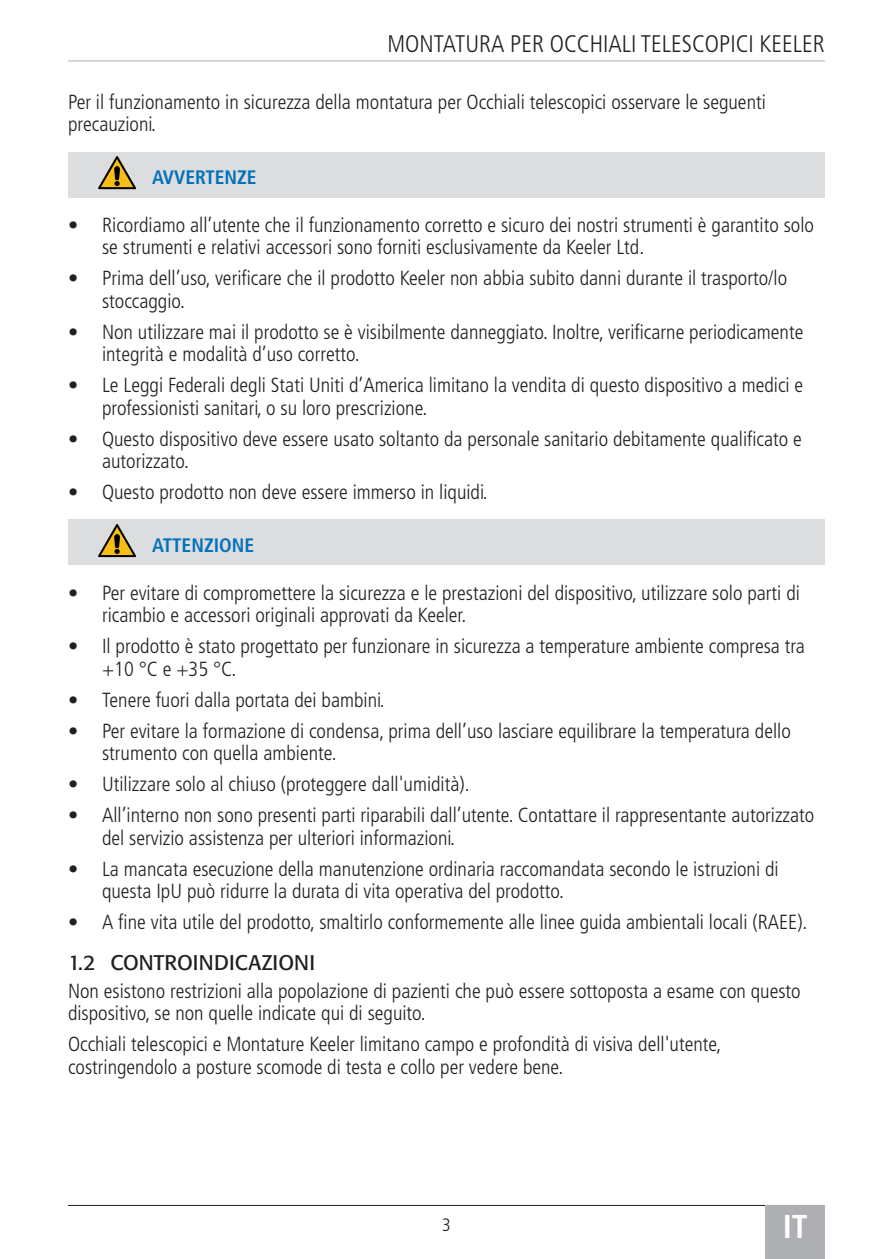
<style>
.page{position:relative;width:893px;height:1259px;background:#fff}
.page>*{position:absolute;margin:0;border:0;box-sizing:border-box;transform-origin:0 0}
.t1{font:700 condensed 33px "Frutiger LT Pro";color:#fff}
.t2{font:300 condensed 24px "Frutiger LT Pro";color:#231f20}
.t3{font:21px "Formata BQ";color:#231f20}
.Body_text{font:300 condensed 20.4px/22.5px "Frutiger LT Pro";color:#231f20}
.Caution_Single{font:700 condensed 19.5px "Frutiger LT Pro";color:#0372bb}
.t4{font:300 condensed 18px "Frutiger LT Pro";color:#231f20}
</style>
<div class="page">
<hr style="left:68px;top:1205px;width:757px;height:1px;background:#231f20">
<div style="left:765px;top:1205px;width:60px;height:54px;background:#aeafb3"></div>
<hr style="left:68px;top:60px;width:757px;height:1px;background:#aeafb3">
<div style="left:68px;top:152px;width:757px;height:45px;background:#dcdddf"></div>
<div style="left:68px;top:520px;width:757px;height:45px;background:#dcdddf"></div>
<svg style="left:98px;top:156px;width:38px;height:33px"></svg>
<svg style="left:98px;top:524px;width:38px;height:33px"></svg>
<p class="t2" style="left:387px;top:30px;width:439px">MONTATURA PER OCCHIALI TELESCOPICI KEELER</p>
<p class="Body_text" style="left:68px;top:91px;width:699px">Per il funzionamento in sicurezza della montatura per Occhiali telescopici osservare le seguenti precauzioni.</p>
<p class="Caution_Single" style="left:152px;top:165px;width:106px">AVVERTENZE</p>
<p class="Body_text" style="left:102px;top:214px;width:713px;text-indent:-34px">• Ricordiamo all’utente che il funzionamento corretto e sicuro dei nostri strumenti è garantito solo se strumenti e relativi accessori sono forniti esclusivamente da Keeler Ltd.</p>
<p class="Body_text" style="left:102px;top:267px;width:687px;text-indent:-34px">• Prima dell’uso, verificare che il prodotto Keeler non abbia subito danni durante il trasporto/lo stoccaggio.</p>
<p class="Body_text" style="left:102px;top:321px;width:703px;text-indent:-34px">• Non utilizzare mai il prodotto se è visibilmente danneggiato. Inoltre, verificarne periodicamente integrità e modalità d’uso corretto.</p>
<p class="Body_text" style="left:102px;top:374px;width:703px;text-indent:-34px">• Le Leggi Federali degli Stati Uniti d’America limitano la vendita di questo dispositivo a medici e professionisti sanitari, o su loro prescrizione.</p>
<p class="Body_text" style="left:102px;top:428px;width:701px;text-indent:-34px">• Questo dispositivo deve essere usato soltanto da personale sanitario debitamente qualificato e autorizzato.</p>
<p class="Body_text" style="left:68px;top:481px;width:421px">• Questo prodotto non deve essere immerso in liquidi.</p>
<p class="Caution_Single" style="left:152px;top:533px;width:104px">ATTENZIONE</p>
<p class="Body_text" style="left:102px;top:581px;width:699px;text-indent:-34px">• Per evitare di compromettere la sicurezza e le prestazioni del dispositivo, utilizzare solo parti di ricambio e accessori originali approvati da Keeler.</p>
<p class="Body_text" style="left:102px;top:635px;width:704px;text-indent:-34px">• Il prodotto è stato progettato per funzionare in sicurezza a temperature ambiente compresa tra +10 °C e +35 °C.</p>
<p class="Body_text" style="left:68px;top:688px;width:318px">• Tenere fuori dalla portata dei bambini.</p>
<p class="Body_text" style="left:102px;top:719px;width:690px;text-indent:-34px">• Per evitare la formazione di condensa, prima dell’uso lasciare equilibrare la temperatura dello strumento con quella ambiente.</p>
<p class="Body_text" style="left:68px;top:773px;width:403px">• Utilizzare solo al chiuso (proteggere dall'umidità).</p>
<p class="Body_text" style="left:102px;top:804px;width:714px;text-indent:-34px">• All’interno non sono presenti parti riparabili dall’utente. Contattare il rappresentante autorizzato del servizio assistenza per ulteriori informazioni.</p>
<p class="Body_text" style="left:102px;top:857px;width:678px;text-indent:-34px">• La mancata esecuzione della manutenzione ordinaria raccomandata secondo le istruzioni di questa IpU può ridurre la durata di vita operativa del prodotto.</p>
<p class="Body_text" style="left:68px;top:911px;width:741px">• A fine vita utile del prodotto, smaltirlo conformemente alle linee guida ambientali locali (RAEE).</p>
<p class="t3" style="left:68px;top:950px;width:249px">1.2 CONTROINDICAZIONI</p>
<p class="Body_text" style="left:68px;top:979px;width:734px">Non esistono restrizioni alla popolazione di pazienti che può essere sottoposta a esame con questo dispositivo, se non quelle indicate qui di seguito.</p>
<p class="Body_text" style="left:68px;top:1033px;width:655px">Occhiali telescopici e Montature Keeler limitano campo e profondità di visiva dell'utente, costringendolo a posture scomode di testa e collo per vedere bene.</p>
<p class="t4" style="left:442px;top:1214px;width:10px">3</p>
<h1 class="t1" style="left:783px;top:1207px;width:27px">IT</h1>
</div>
